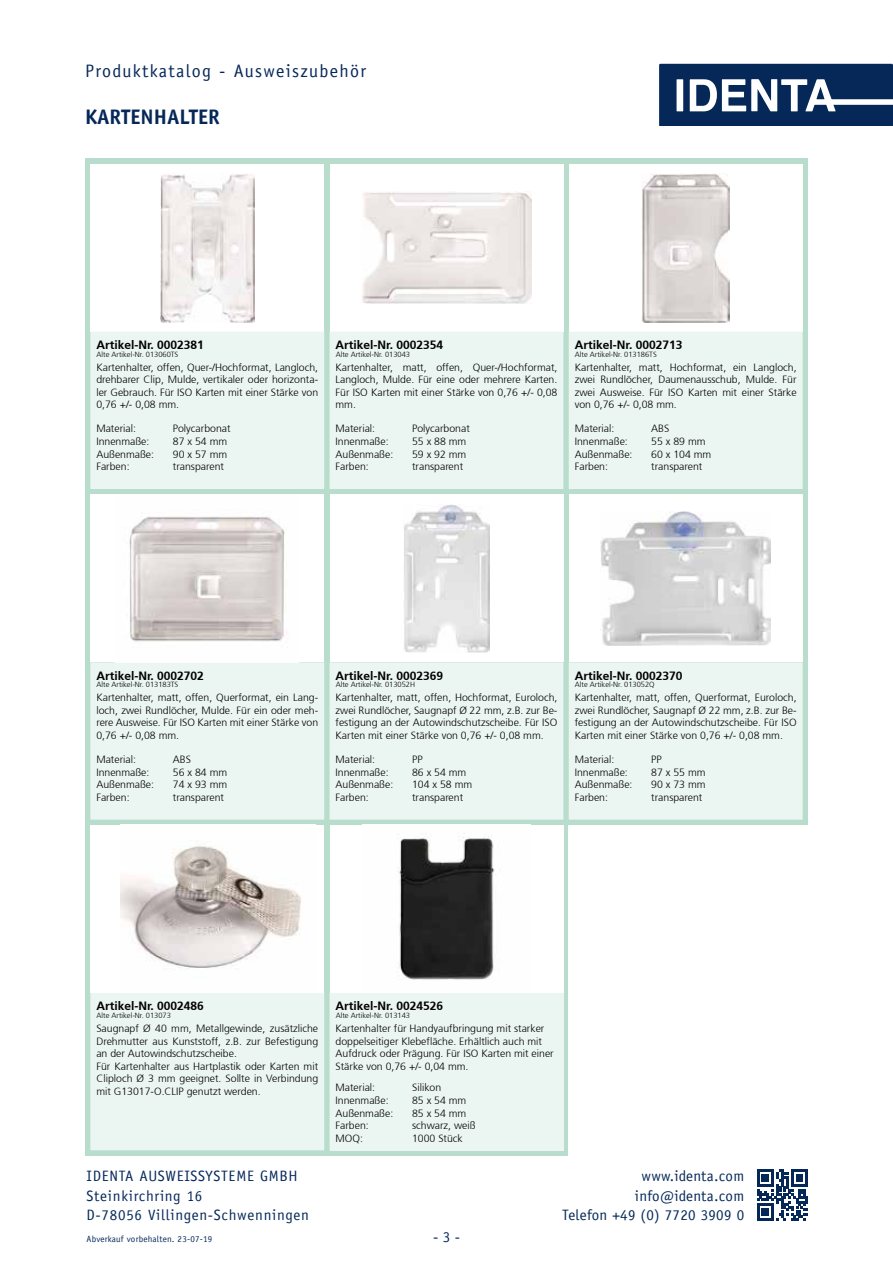
<style>
.page{position:relative;width:893px;height:1263px;background:#fff}
.page>*{position:absolute;margin:0;border:0;box-sizing:border-box;transform-origin:0 0}
.t1{font:700 21px "Officina Sans";color:#052859}
.t2{font:18px "Officina Sans";letter-spacing:.075em;color:#052859}
.t3{font:15px/19.5px "Officina Sans";letter-spacing:.05em;color:#052859}
.t4{font:15px/19.5px "Officina Sans";letter-spacing:.02em;color:#052859;text-align:right}
.t5{font:700 12px "Frutiger";color:#000}
.t6{font:300 10.5px/12.6px "Frutiger";color:#000}
.t7{font:9px "Officina Sans";letter-spacing:.02em;color:#052859}
.t8{font:300 7.5px "Frutiger";color:#000}
</style>
<div class="page">
<div style="left:85px;top:158px;width:723px;height:997px;background:#b8ddcd"></div>
<svg style="left:659px;top:64px;width:234px;height:61px"></svg>
<svg style="left:757px;top:1169px;width:51px;height:51px"></svg>
<div style="left:90px;top:164px;width:234px;height:168px;background:#fff"></div>
<div style="left:90px;top:332px;width:234px;height:157px;background:#ebf5f1"></div>
<img style="left:161px;top:174px;width:93px;height:148px">
<div style="left:569px;top:164px;width:234px;height:168px;background:#fff"></div>
<div style="left:569px;top:332px;width:234px;height:157px;background:#ebf5f1"></div>
<img style="left:641px;top:173px;width:89px;height:149px">
<div style="left:330px;top:164px;width:233px;height:168px;background:#fff"></div>
<div style="left:330px;top:332px;width:233px;height:157px;background:#ebf5f1"></div>
<img style="left:361px;top:191px;width:170px;height:113px">
<div style="left:90px;top:494px;width:234px;height:168px;background:#fff"></div>
<div style="left:90px;top:662px;width:234px;height:158px;background:#ebf5f1"></div>
<img style="left:129px;top:516px;width:158px;height:126px">
<div style="left:569px;top:494px;width:234px;height:168px;background:#fff"></div>
<div style="left:569px;top:662px;width:234px;height:158px;background:#ebf5f1"></div>
<img style="left:601px;top:511px;width:170px;height:135px">
<div style="left:330px;top:494px;width:233px;height:168px;background:#fff"></div>
<div style="left:330px;top:662px;width:233px;height:158px;background:#ebf5f1"></div>
<img style="left:404px;top:505px;width:85px;height:147px">
<div style="left:90px;top:825px;width:234px;height:168px;background:#fff"></div>
<div style="left:90px;top:993px;width:234px;height:157px;background:#ebf5f1"></div>
<img style="left:120px;top:846px;width:181px;height:124px">
<div style="left:569px;top:825px;width:249px;height:339px;background:#fff"></div>
<div style="left:330px;top:825px;width:233px;height:168px;background:#fff"></div>
<div style="left:330px;top:993px;width:233px;height:157px;background:#ebf5f1"></div>
<img style="left:398px;top:833px;width:97px;height:147px">
<h2 class="t2" style="left:85px;top:60px;width:283px">Produktkatalog - Ausweiszubehör</h2>
<h1 class="t1" style="left:85px;top:104px;width:136px">KARTENHALTER</h1>
<p class="t5" style="left:96px;top:338px;width:109px">Artikel-Nr. 0002381</p>
<p class="t6" style="left:96px;top:361px;width:223px;text-align:justify">Kartenhalter, offen, Quer-/Hochformat, Langloch, drehbarer Clip, Mulde, vertikaler oder horizonta&shy;ler Gebrauch. Für ISO Karten mit einer Stärke von 0,76 +/- 0,08 mm.</p>
<p class="t6" style="left:96px;top:422px;width:59px">Material:<br>Innenmaße:<br>Außenmaße:<br>Farben:</p>
<p class="t6" style="left:173px;top:422px;width:59px">Polycarbonat<br>87 x 54 mm<br>90 x 57 mm transparent</p>
<p class="t5" style="left:336px;top:338px;width:109px">Artikel-Nr. 0002354</p>
<p class="t6" style="left:336px;top:361px;width:223px;text-align:justify">Kartenhalter, matt, offen, Quer-/Hochformat, Langloch, Mulde. Für eine oder mehrere Karten.<br>Für ISO Karten mit einer Stärke von 0,76 +/- 0,08 mm.</p>
<p class="t6" style="left:336px;top:422px;width:59px">Material:<br>Innenmaße:<br>Außenmaße:<br>Farben:</p>
<p class="t6" style="left:412px;top:422px;width:59px">Polycarbonat<br>55 x 88 mm<br>59 x 92 mm transparent</p>
<p class="t5" style="left:575px;top:338px;width:109px">Artikel-Nr. 0002713</p>
<p class="t6" style="left:575px;top:361px;width:223px;text-align:justify">Kartenhalter, matt, Hochformat, ein Langloch, zwei Rundlöcher, Daumenausschub, Mulde. Für zwei Ausweise. Für ISO Karten mit einer Stärke von 0,76 +/- 0,08 mm.</p>
<p class="t6" style="left:575px;top:422px;width:59px">Material:<br>Innenmaße:<br>Außenmaße:<br>Farben:</p>
<p class="t6" style="left:651px;top:422px;width:62px">ABS<br>55 x 89 mm<br>60 x 104 mm transparent</p>
<p class="t8" style="left:97px;top:350px;width:83px">Alte Artikel-Nr. 013060TS</p>
<p class="t8" style="left:336px;top:350px;width:76px">Alte Artikel-Nr. 013043</p>
<p class="t8" style="left:575px;top:350px;width:83px">Alte Artikel-Nr. 013186TS</p>
<p class="t5" style="left:96px;top:668px;width:109px">Artikel-Nr. 0002702</p>
<p class="t6" style="left:96px;top:691px;width:223px;text-align:justify">Kartenhalter, matt, offen, Querformat, ein Lang&shy;loch, zwei Rundlöcher, Mulde. Für ein oder meh&shy;rere Ausweise. Für ISO Karten mit einer Stärke von 0,76 +/- 0,08 mm.</p>
<p class="t6" style="left:96px;top:753px;width:59px">Material:<br>Innenmaße:<br>Außenmaße:<br>Farben:</p>
<p class="t6" style="left:173px;top:753px;width:56px">ABS<br>56 x 84 mm<br>74 x 93 mm transparent</p>
<p class="t5" style="left:336px;top:668px;width:109px">Artikel-Nr. 0002369</p>
<p class="t6" style="left:336px;top:691px;width:223px;text-align:justify">Kartenhalter, matt, offen, Hochformat, Euroloch, zwei Rundlöcher, Saugnapf Ø 22 mm, z.B. zur Be&shy;festigung an der Autowindschutzscheibe. Für ISO Karten mit einer Stärke von 0,76 +/- 0,08 mm.</p>
<p class="t6" style="left:336px;top:753px;width:59px">Material:<br>Innenmaße:<br>Außenmaße:<br>Farben:</p>
<p class="t6" style="left:412px;top:753px;width:62px">PP<br>86 x 54 mm<br>104 x 58 mm transparent</p>
<p class="t5" style="left:575px;top:668px;width:109px">Artikel-Nr. 0002370</p>
<p class="t6" style="left:575px;top:691px;width:223px;text-align:justify">Kartenhalter, matt, offen, Querformat, Euroloch, zwei Rundlöcher, Saugnapf Ø 22 mm, z.B. zur Be&shy;festigung an der Autowindschutzscheibe. Für ISO Karten mit einer Stärke von 0,76 +/- 0,08 mm.</p>
<p class="t6" style="left:575px;top:753px;width:59px">Material:<br>Innenmaße:<br>Außenmaße:<br>Farben:</p>
<p class="t6" style="left:651px;top:753px;width:56px">PP<br>87 x 55 mm<br>90 x 73 mm transparent</p>
<p class="t8" style="left:97px;top:681px;width:83px">Alte Artikel-Nr. 013183TS</p>
<p class="t8" style="left:336px;top:681px;width:81px">Alte Artikel-Nr. 013052H</p>
<p class="t8" style="left:575px;top:681px;width:81px">Alte Artikel-Nr. 013052Q</p>
<p class="t5" style="left:96px;top:999px;width:109px">Artikel-Nr. 0002486</p>
<p class="t6" style="left:96px;top:1022px;width:223px">Saugnapf Ø 40 mm, Metallgewinde, zusätzliche Drehmutter aus Kunststoff, z.B. zur Befestigung an der Autowindschutzscheibe.<br>Für Kartenhalter aus Hartplastik oder Karten mit Cliploch Ø 3 mm geeignet. Sollte in Verbindung mit G13017-O.CLIP genutzt werden.</p>
<p class="t5" style="left:336px;top:999px;width:109px">Artikel-Nr. 0024526</p>
<p class="t6" style="left:336px;top:1022px;width:220px">Kartenhalter für Handyaufbringung mit starker doppelseitiger Klebefläche. Erhältlich auch mit Aufdruck oder Prägung. Für ISO Karten mit einer Stärke von 0,76 +/- 0,04 mm.</p>
<p class="t6" style="left:336px;top:1082px;width:59px">Material:<br>Innenmaße:<br>Außenmaße:<br>Farben:<br>MOQ:</p>
<p class="t6" style="left:412px;top:1082px;width:65px">Silikon<br>85 x 54 mm<br>85 x 54 mm schwarz, weiß<br>1000 Stück</p>
<p class="t8" style="left:97px;top:1011px;width:76px">Alte Artikel-Nr. 013073</p>
<p class="t8" style="left:336px;top:1011px;width:76px">Alte Artikel-Nr. 013143</p>
<h3 class="t3" style="left:86px;top:1167px;width:224px">IDENTA AUSWEISSYSTEME GMBH<br>Steinkirchring 16<br>D-78056 Villingen-Schwenningen</h3>
<p class="t7" style="left:87px;top:1233px;width:127px">Abverkauf vorbehalten. 23-07-19</p>
<h3 class="t3" style="left:433px;top:1227px;width:28px">- 3 -</h3>
<h3 class="t4" style="left:562px;top:1167px;width:183px">www.identa.com info@identa.com<br>Telefon +49 (0) 7720 3909 0</h3>
</div>
